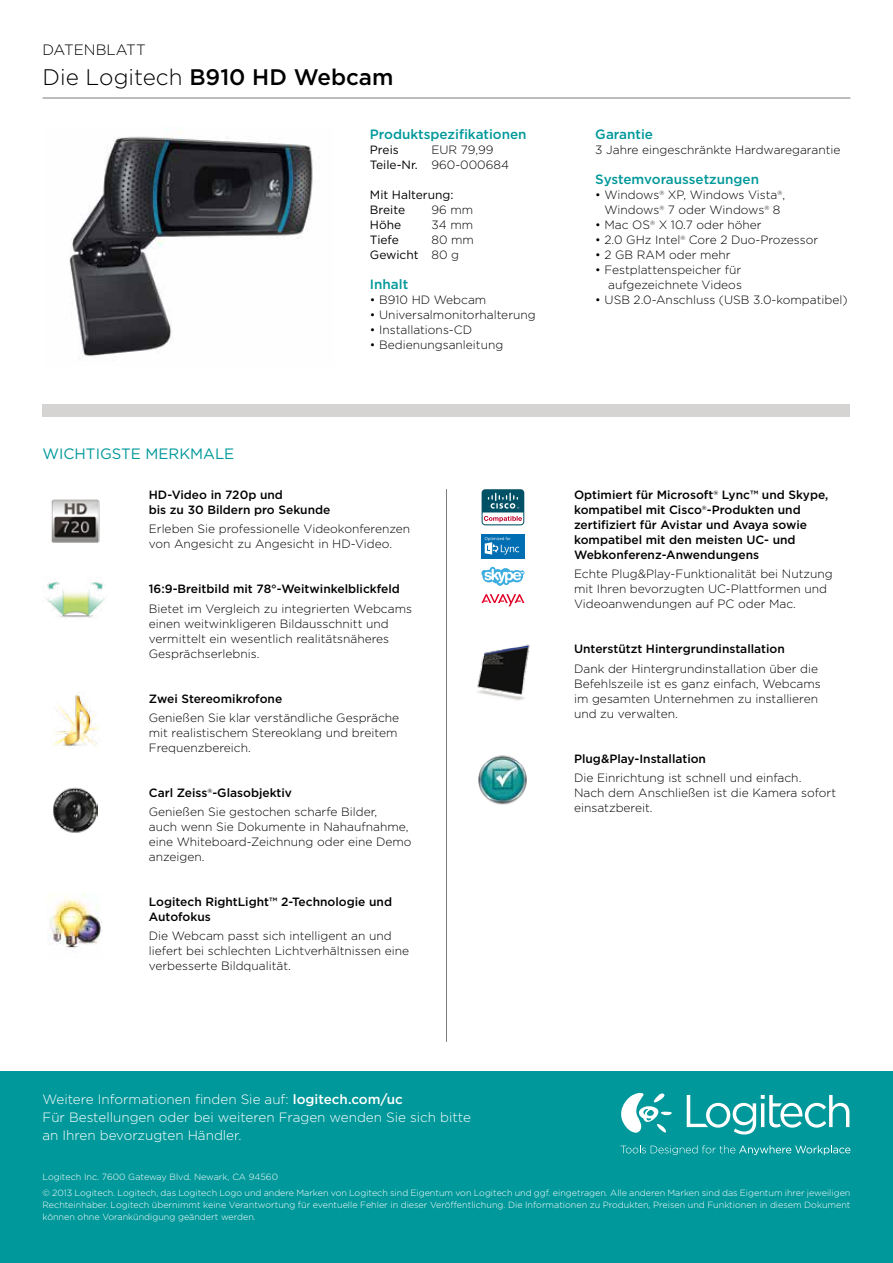
<style>
.page{position:relative;width:893px;height:1263px;background:#fff}
.page>*{position:absolute;margin:0;border:0;box-sizing:border-box;transform-origin:0 0}
.t1{font:500 22.5px "Gotham";color:#000}
.t2{font:15px "Gotham";color:#00989a}
.t3{font:300 15px "Gotham";color:#000}
.t4{font:300 13.5px/18px "Gotham";color:#fff}
.t5{font:500 13.5px "Gotham";color:#00989a}
.t6{font:300 12px/15px "Gotham";color:#000}
.t7{font:500 12px/15px "Gotham";color:#000}
.t8{font:12px/15px "Gotham";color:#000}
.t9{font:300 9px/16.2px "Gotham";color:#fff}
.s1{font-weight:300}
.s2{font-weight:400}
.s3{font-weight:500}
</style>
<div class="page">
<div style="left:0;top:1071px;width:893px;height:192px;background:#00989a"></div>
<svg style="left:621px;top:1093px;width:51px;height:40px"></svg>
<svg style="left:687px;top:1095px;width:162px;height:39px"></svg>
<svg style="left:620px;top:1145px;width:230px;height:10px"></svg>
<hr style="left:43px;top:98px;width:807px;height:1px;background:#7b7c7e">
<hr style="left:446px;top:489px;width:1px;height:553px;background:#7b7c7e">
<div style="left:43px;top:404px;width:807px;height:13px;background:#d6d4d3"></div>
<img style="left:478px;top:755px;width:49px;height:50px">
<img style="left:53px;top:787px;width:45px;height:46px">
<img style="left:46px;top:580px;width:61px;height:38px">
<img style="left:47px;top:894px;width:55px;height:54px">
<img style="left:51px;top:499px;width:49px;height:44px">
<img style="left:477px;top:644px;width:53px;height:56px">
<img style="left:53px;top:692px;width:46px;height:55px">
<div style="left:481px;top:534px;width:43px;height:24px;background:#006eb3"></div>
<svg style="left:485px;top:537px;width:34px;height:18px"></svg>
<div style="left:482px;top:489px;width:42px;height:36px;background:#005165;border-radius:4px"></div>
<svg style="left:483px;top:493px;width:40px;height:31px"></svg>
<svg style="left:481px;top:567px;width:43px;height:19px"></svg>
<svg style="left:481px;top:594px;width:43px;height:12px"></svg>
<img style="left:69px;top:136px;width:244px;height:223px">
<p class="t3" style="left:43px;top:42px;width:105px">DATENBLATT</p>
<h1 class="t1" style="left:43px;top:64px;width:352px"><span class="s1">Die Logitech</span> B910 HD Webcam</h1>
<p class="t5" style="left:370px;top:126px;width:158px">Produktspezifikationen</p>
<p class="t8" style="left:370px;top:142px;width:30px">Preis</p>
<p class="t6" style="left:370px;top:142px;width:141px;text-indent:62px">EUR 79,99<br><span class="s2">Teile-Nr.</span> 960-000684</p>
<p class="t8" style="left:370px;top:187px;width:85px">Mit Halterung:<br>Breite</p>
<p class="t6" style="left:431px;top:202px;width:43px">96 mm</p>
<p class="t8" style="left:370px;top:217px;width:33px">Höhe</p>
<p class="t6" style="left:431px;top:217px;width:43px">34 mm</p>
<p class="t8" style="left:370px;top:232px;width:31px">Tiefe</p>
<p class="t6" style="left:370px;top:232px;width:106px;text-indent:62px">80 mm<br><span class="s2">Gewicht</span> 80 g</p>
<p class="t5" style="left:370px;top:276px;width:40px">Inhalt</p>
<p class="t6" style="left:370px;top:292px;width:118px">• B910 HD Webcam</p>
<p class="t6" style="left:370px;top:307px;width:167px">• Universalmonitorhalterung</p>
<p class="t6" style="left:370px;top:322px;width:104px">• Installations-CD</p>
<p class="t6" style="left:370px;top:337px;width:135px">• Bedienungsanleitung</p>
<p class="t2" style="left:43px;top:445px;width:193px">WICHTIGSTE MERKMALE</p>
<p class="t7" style="left:149px;top:487px;width:183px">HD-Video in 720p und<br>bis zu 30 Bildern pro Sekunde</p>
<p class="t6" style="left:149px;top:521px;width:263px">Erleben Sie professionelle Videokonferenzen von Angesicht zu Angesicht in HD-Video.</p>
<p class="t7" style="left:149px;top:581px;width:253px">16:9-Breitbild mit 78°-Weitwinkelblickfeld</p>
<p class="t6" style="left:149px;top:601px;width:265px">Bietet im Vergleich zu integrierten Webcams einen weitwinkligeren Bildausschnitt und vermittelt ein wesentlich realitätsnäheres Gesprächserlebnis.</p>
<p class="t7" style="left:149px;top:690px;width:135px">Zwei Stereomikrofone</p>
<p class="t6" style="left:149px;top:710px;width:252px">Genießen Sie klar verständliche Gespräche mit realistischem Stereoklang und breitem<br>Frequenzbereich.</p>
<p class="t6" style="left:149px;top:783px;width:230px;line-height:19.2px"><span class="s3">Carl Zeiss</span><sup>®</sup><span class="s3">-Glasobjektiv<br></span>Genießen Sie gestochen scharfe Bilder,</p>
<p class="t6" style="left:149px;top:819px;width:264px">auch wenn Sie Dokumente in Nahaufnahme, eine Whiteboard-Zeichnung oder eine Demo anzeigen.</p>
<p class="t7" style="left:149px;top:894px;width:245px">Logitech RightLight™ 2-Technologie und<br>Autofokus</p>
<p class="t6" style="left:149px;top:928px;width:262px">Die Webcam passt sich intelligent an und liefert bei schlechten Lichtverhältnissen eine verbesserte Bildqualität.</p>
<p class="t5" style="left:595px;top:126px;width:59px">Garantie</p>
<p class="t6" style="left:595px;top:142px;width:247px">3 Jahre eingeschränkte Hardwaregarantie</p>
<p class="t5" style="left:595px;top:171px;width:165px">Systemvoraussetzungen</p>
<p class="t6" style="left:595px;top:187px;width:191px;text-align:center">• Windows<sup>®</sup> XP, Windows Vista<sup>®</sup>,<br>Windows<sup>®</sup> 7 oder Windows<sup>®</sup> 8</p>
<p class="t6" style="left:595px;top:217px;width:168px">• Mac OS<sup>®</sup> X 10.7 oder höher</p>
<p class="t6" style="left:595px;top:232px;width:224px">• 2.0 GHz Intel<sup>®</sup> Core 2 Duo-Prozessor</p>
<p class="t6" style="left:595px;top:247px;width:137px">• 2 GB RAM oder mehr</p>
<p class="t6" style="left:595px;top:262px;width:148px;text-align:right">• Festplattenspeicher für aufgezeichnete Videos</p>
<p class="t6" style="left:595px;top:292px;width:254px">• USB 2.0-Anschluss (USB 3.0-kompatibel)</p>
<p class="t7" style="left:574px;top:487px;width:256px">Optimiert für Microsoft<sup>®</sup> Lync™ und Skype, kompatibel mit Cisco<sup>®</sup>-Produkten und zertifiziert für Avistar und Avaya sowie kompatibel mit den meisten UC- und Webkonferenz-Anwendungens</p>
<p class="t6" style="left:574px;top:566px;width:260px">Echte Plug&amp;Play-Funktionalität bei Nutzung mit Ihren bevorzugten UC-Plattformen und<br>Videoanwendungen auf PC oder Mac.</p>
<p class="t7" style="left:574px;top:641px;width:212px">Unterstützt Hintergrundinstallation</p>
<p class="t6" style="left:574px;top:661px;width:248px">Dank der Hintergrundinstallation über die Befehlszeile ist es ganz einfach, Webcams im gesamten Unternehmen zu installieren und zu verwalten.</p>
<p class="t7" style="left:574px;top:750px;width:134px">Plug&amp;Play-Installation</p>
<p class="t6" style="left:574px;top:770px;width:264px">Die Einrichtung ist schnell und einfach.<br>Nach dem Anschließen ist die Kamera sofort einsatzbereit.</p>
<p class="t4" style="left:43px;top:1090px;width:430px">Weitere Informationen finden Sie auf: <span class="s3">logitech.com/uc<br></span>Für Bestellungen oder bei weiteren Fragen wenden Sie sich bitte an Ihren bevorzugten Händler.</p>
<p class="t9" style="left:43px;top:1169px;width:809px">Logitech Inc. 7600 Gateway Blvd. Newark, CA 94560<br>© 2013 Logitech. Logitech, das Logitech Logo und andere Marken von Logitech sind Eigentum von Logitech und ggf. eingetragen. Alle anderen Marken sind das Eigentum ihrer jeweiligen</p>
<p class="t9" style="left:43px;top:1199px;width:809px;line-height:12px">Rechteinhaber. Logitech übernimmt keine Verantwortung für eventuelle Fehler in dieser Veröffentlichung. Die Informationen zu Produkten, Preisen und Funktionen in diesem Dokument können ohne Vorankündigung geändert werden.</p>
</div>
